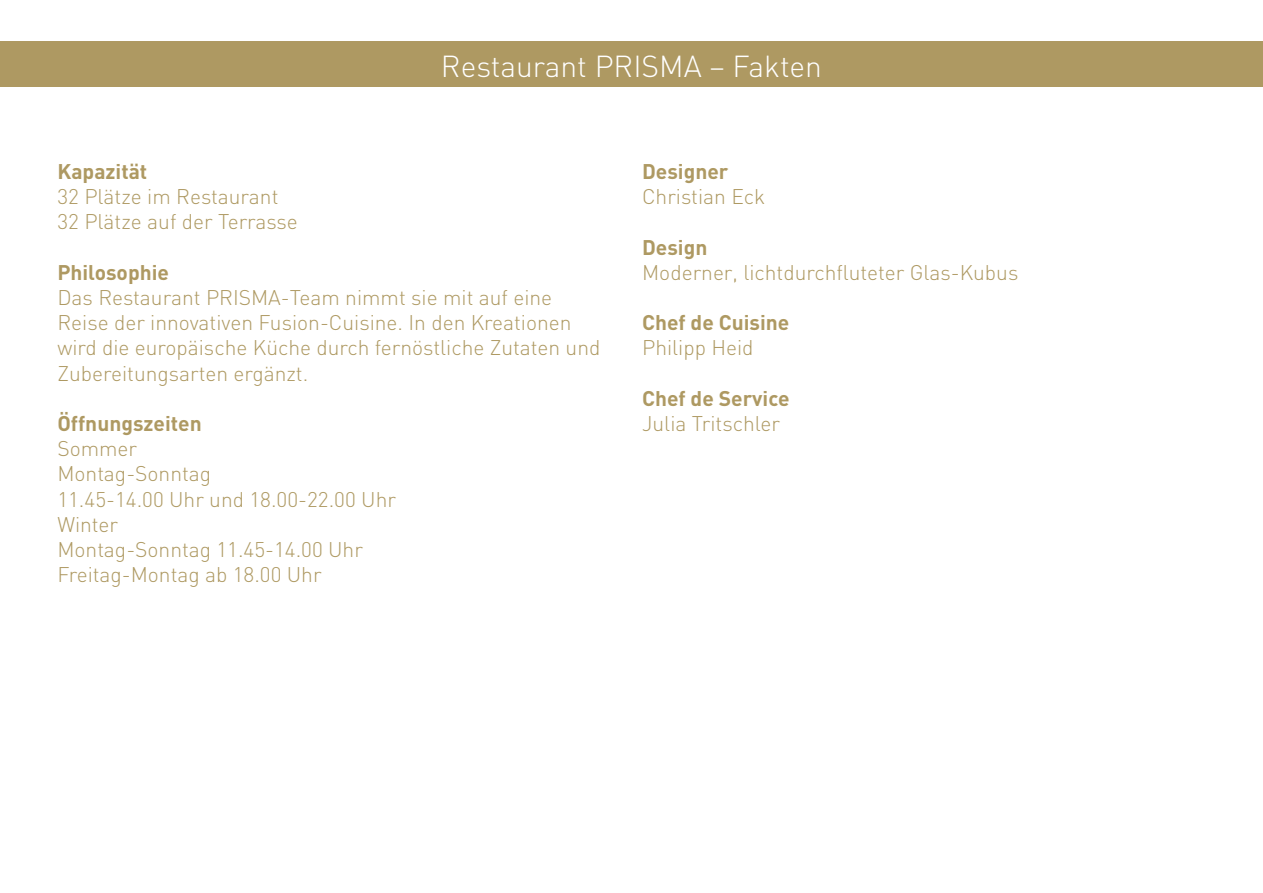
<style>
.page{position:relative;width:1263px;height:893px;background:#fff}
.page>*{position:absolute;margin:0;border:0;box-sizing:border-box;transform-origin:0 0}
.t1{font:300 30px "DIN";color:#fff}
.t2{font:300 21px/25.2px "DIN";color:#ae9962}
.t3{font:700 21px "DIN";color:#ae9962}
</style>
<div class="page">
<div style="left:0;top:42px;width:1263px;height:45px;background:#ae9962"></div>
<h1 class="t1" style="left:441px;top:47px;width:383px">Restaurant PRISMA – Fakten</h1>
<p class="t3" style="left:57px;top:158px;width:91px">Kapazität</p>
<p class="t2" style="left:57px;top:184px;width:242px">32 Plätze im Restaurant<br>32 Plätze auf der Terrasse</p>
<p class="t3" style="left:57px;top:259px;width:113px">Philosophie</p>
<p class="t2" style="left:57px;top:285px;width:544px">Das Restaurant PRISMA-Team nimmt sie mit auf eine Reise der innovativen Fusion-Cuisine. In den Kreationen wird die europäische Küche durch fernöstliche Zutaten und Zubereitungsarten ergänzt.</p>
<p class="t3" style="left:57px;top:410px;width:146px">Öffnungszeiten</p>
<p class="t2" style="left:57px;top:436px;width:340px">Sommer<br>Montag-Sonntag<br>11.45-14.00 Uhr und 18.00-22.00 Uhr<br>Winter<br>Montag-Sonntag 11.45-14.00 Uhr<br>Freitag-Montag ab 18.00 Uhr</p>
<p class="t3" style="left:642px;top:158px;width:88px">Designer</p>
<p class="t2" style="left:642px;top:184px;width:125px">Christian Eck</p>
<p class="t3" style="left:642px;top:233px;width:67px">Design</p>
<p class="t2" style="left:642px;top:259px;width:378px">Moderner, lichtdurchfluteter Glas-Kubus</p>
<p class="t3" style="left:642px;top:309px;width:149px">Chef de Cuisine</p>
<p class="t2" style="left:642px;top:335px;width:113px">Philipp Heid</p>
<p class="t3" style="left:642px;top:385px;width:149px">Chef de Service</p>
<p class="t2" style="left:642px;top:411px;width:139px">Julia Tritschler</p>
</div>
